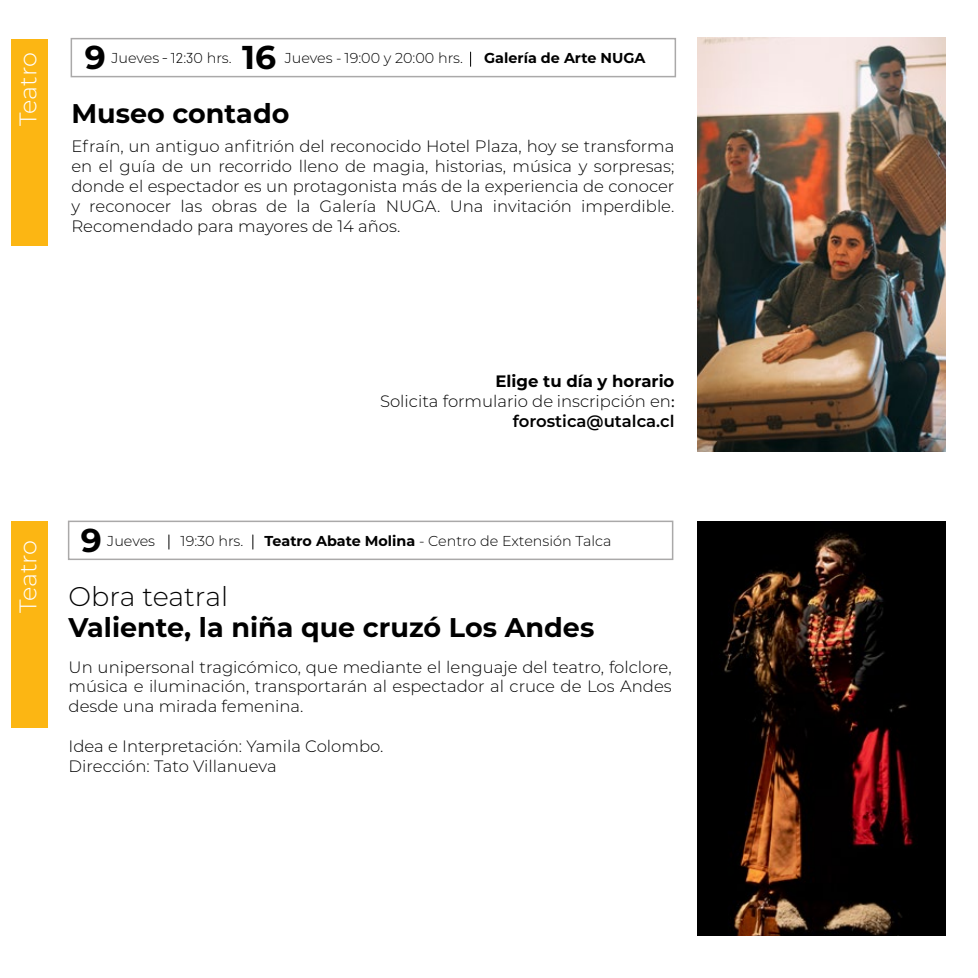
<style>
.page{position:relative;width:978px;height:978px;background:#fff}
.page>*{position:absolute;margin:0;border:0;box-sizing:border-box;transform-origin:0 0}
.t1{font:700 33px "Montserrat";color:#000}
.t2{font:700 27px "Montserrat";color:#000}
.t3{font:300 27px "Montserrat";color:#000}
.t4{font:300 24px "Montserrat";letter-spacing:-.015em;color:#fff}
.t5{font:300 16.5px/19.8px "Montserrat";color:#000;text-align:justify}
.t6{font:300 14.4px "Montserrat";color:#000}
.t7{font:700 14.4px "Montserrat";color:#000}
.s1{font-family:"Barlow"}
.s2{font-weight:700}
.s3{font-family:"Myriad Pro";font-weight:400}
.s4{font-weight:600}
</style>
<div class="page">
<div style="left:11px;top:39px;width:36px;height:207px;background:#fcb613"></div>
<div style="left:71px;top:38px;width:605px;height:39px;border:2px solid #aaa9a9"></div>
<svg style="left:470px;top:52px;width:1px;height:14px"></svg>
<img style="left:698px;top:38px;width:248px;height:414px">
<div style="left:11px;top:521px;width:36px;height:207px;background:#fcb613"></div>
<div style="left:68px;top:521px;width:605px;height:39px;border:2px solid #aaa9a9"></div>
<svg style="left:253px;top:535px;width:1px;height:14px"></svg>
<svg style="left:169px;top:535px;width:1px;height:14px"></svg>
<img style="left:698px;top:521px;width:248px;height:414px">
<h3 class="t4" style="left:12px;top:126px;width:75px;rotate:-90deg">Teatro</h3>
<h1 class="t1" style="left:85px;top:33px;width:23px">9</h1>
<p class="t6" style="left:111px;top:49px;width:122px">Jueves <span class="s1">-</span> 1<span class="s1">2</span>:<span class="s1">3</span>0 hrs.</p>
<h1 class="t1" style="left:242px;top:33px;width:35px">16</h1>
<p class="t6" style="left:285px;top:49px;width:180px">Jueves - 19:00 y 20:00 hrs.</p>
<p class="t7" style="left:484px;top:48px;width:163px">Galería de Arte NUGA</p>
<h2 class="t2" style="left:71px;top:94px;width:220px">Museo contado</h2>
<p class="t5" style="left:71px;top:136px;width:605px">Efraín, un antiguo anfitrión del reconocido Hotel Plaza, hoy se transforma en el guía de un recorrido lleno de magia, historias, música y sorpresas; donde el espectador es un protagonista más de la experiencia de conocer y reconocer las obras de la Galería NUGA. Una invitación imperdible.<br>Recomendado para mayores de 14 años.</p>
<p class="t5" style="left:380px;top:371px;width:296px;text-align:right"><span class="s2">Elige tu día y horario<br></span>Solicita formulario de inscripción en<span class="s3">: </span><span class="s4">forostica@utalca.cl</span></p>
<h3 class="t4" style="left:12px;top:613px;width:75px;rotate:-90deg">Teatro</h3>
<h1 class="t1" style="left:81px;top:516px;width:23px">9</h1>
<p class="t6" style="left:107px;top:531px;width:49px">Jueves</p>
<p class="t6" style="left:181px;top:531px;width:64px">19:30 hrs.</p>
<p class="t6" style="left:265px;top:531px;width:349px"><span class="s2">Teatro Abate Molina</span> - Centro de Extensión Talca</p>
<h2 class="t3" style="left:69px;top:578px;width:161px">Obra teatral</h2>
<h2 class="t2" style="left:69px;top:608px;width:527px">Valiente, la niña que cruzó Los Andes</h2>
<p class="t5" style="left:69px;top:656px;width:605px">Un unipersonal tragicómico, que mediante el lenguaje del teatro, folclore, música e iluminación, transportarán al espectador al cruce de Los Andes desde una mirada femenina.</p>
<p class="t5" style="left:69px;top:735px;width:316px">Idea e Interpretación: Yamila Colombo.<br>Dirección: Tato Villanueva</p>
</div>
